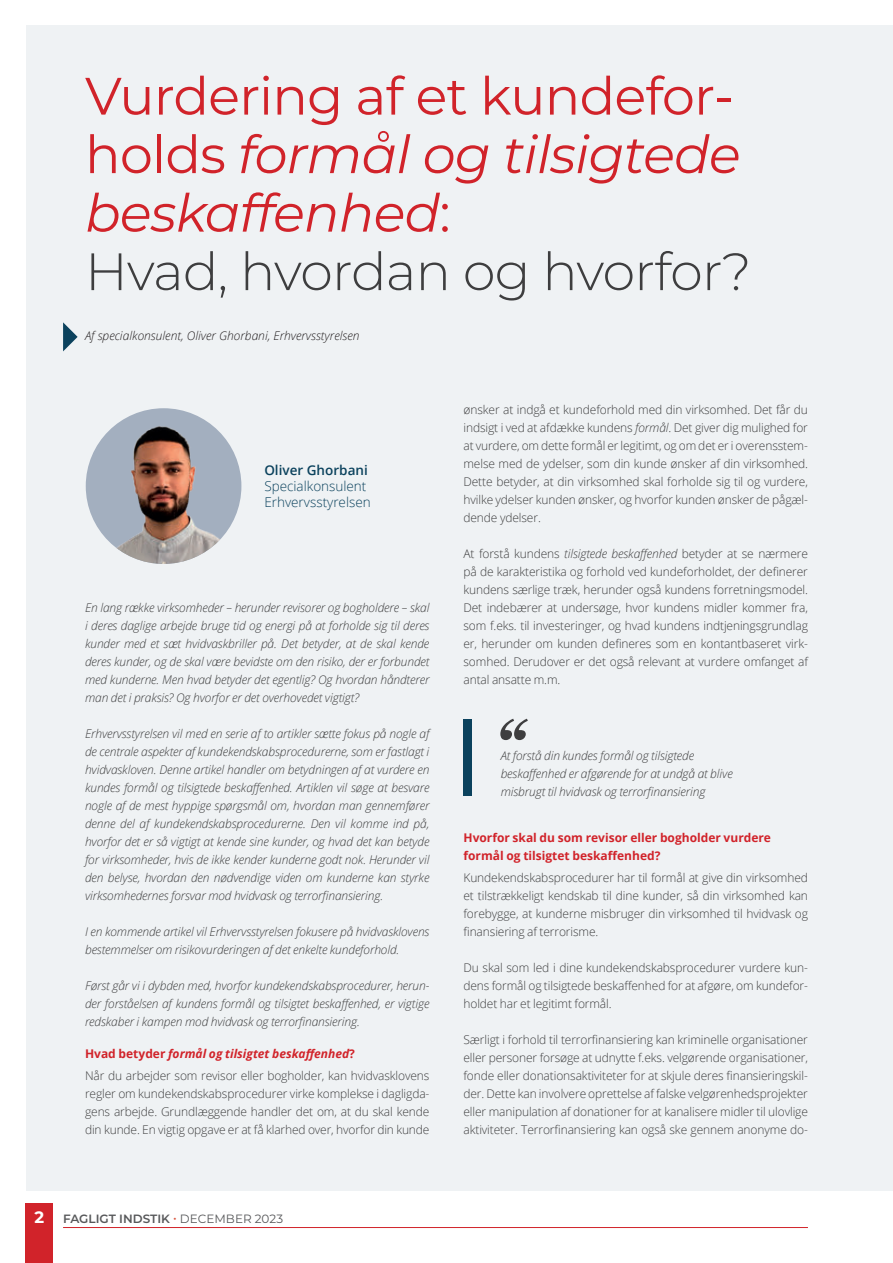
<style>
.page{position:relative;width:893px;height:1263px;background:#fff}
.page>*{position:absolute;margin:0;border:0;box-sizing:border-box;transform-origin:0 0}
.t1{font:italic 52.5px/58.5px "Montserrat";letter-spacing:-.015em;color:#d1232a}
.t2{font:300 13.5px/16.2px "Open Sans";color:#0b425d}
.t3{font:600 13.5px "Open Sans";color:#0b425d}
.t4{font:300 12px/18px "Open Sans";letter-spacing:-.01em;color:#3e3e3f;text-align:justify}
.t5{font:italic 300 12px/18px "Open Sans";letter-spacing:-.01em;color:#3e3e3f;text-align:justify}
.t6{font:700 12px/18px "Open Sans";color:#d1232a}
.t7{font:italic 300 12px "Open Sans";color:#231f20}
.t8{font:600 12px "Montserrat";color:#57585a}
.s1{font-style:normal}
.s2{font-weight:300;font-style:normal;color:#3e3e3f}
.s3{font-weight:700;color:#d1232a}
.s4{font-weight:700;font-style:italic;color:#d1232a}
.s5{font-weight:700;font-size:16.5px;color:#fff}
.s6{color:#d95842}
.s7{font-weight:400}
.s8{font-style:italic}
</style>
<div class="page">
<div style="left:26px;top:26px;width:867px;height:1165px;background:#eff2f4"></div>
<svg style="left:63px;top:322px;width:15px;height:29px"></svg>
<img style="left:86px;top:408px;width:155px;height:156px;border-radius:78px">
<svg style="left:500px;top:719px;width:28px;height:21px"></svg>
<div style="left:463px;top:719px;width:9px;height:77px;background:#0b425d"></div>
<hr style="left:63px;top:1227px;width:745px;height:1px;background:#d1232a">
<div style="left:26px;top:1203px;width:27px;height:60px;background:#d1232a"></div>
<h1 class="t1" style="left:85px;top:70px;width:668px"><span class="s1">Vurdering af et kundefor&shy;holds</span> formål og tilsigtede beskaffenhed<span class="s1">:<br></span><span class="s2">Hvad, hvordan og hvorfor?</span></h1>
<p class="t7" style="left:85px;top:331px;width:276px">Af specialkonsulent, Oliver Ghorbani, Erhvervsstyrelsen</p>
<p class="t3" style="left:264px;top:465px;width:105px">Oliver Ghorbani</p>
<p class="t2" style="left:264px;top:479px;width:108px">Specialkonsulent<br>Erhvervsstyrelsen</p>
<p class="t5" style="left:85px;top:600px;width:346px">En lang række virksomheder – herunder revisorer og bogholdere – skal i deres daglige arbejde bruge tid og energi på at forholde sig til deres kunder med et sæt hvidvaskbriller på. Det betyder, at de skal kende deres kunder, og de skal være bevidste om den risiko, der er forbundet med kunderne. Men hvad betyder det egentlig? Og hvordan håndterer man det i praksis? Og hvorfor er det overhovedet vigtigt?</p>
<p class="t5" style="left:85px;top:726px;width:346px">Erhvervsstyrelsen vil med en serie af to artikler sætte fokus på nogle af de centrale aspekter af kundekendskabsprocedurerne, som er fastlagt i hvidvaskloven. Denne artikel handler om betydningen af at vurdere en kundes formål og tilsigtede beskaffenhed. Artiklen vil søge at besvare nogle af de mest hyppige spørgsmål om, hvordan man gennemfører denne del af kundekendskabsprocedurerne. Den vil komme ind på, hvorfor det er så vigtigt at kende sine kunder, og hvad det kan betyde for virksomheder, hvis de ikke kender kunderne godt nok. Herunder vil den belyse, hvordan den nødvendige viden om kunderne kan styrke virksomhedernes forsvar mod hvidvask og terrorfinansiering.</p>
<p class="t5" style="left:85px;top:924px;width:346px">I en kommende artikel vil Erhvervsstyrelsen fokusere på hvidvasklovens bestemmelser om risikovurderingen af det enkelte kundeforhold.</p>
<p class="t5" style="left:85px;top:976px;width:346px">Først går vi i dybden med, hvorfor kundekendskabsprocedurer, herun&shy;der forståelsen af kundens formål og tilsigtet beskaffenhed, er vigtige redskaber i kampen mod hvidvask og terrorfinansiering.</p>
<p class="t4" style="left:85px;top:1043px;width:346px;line-height:22.5px"><span class="s3">Hvad betyder</span> <span class="s4">formål og tilsigtet beskaffenhed</span><span class="s3">?<br></span>Når du arbejder som revisor eller bogholder, kan hvidvasklovens</p>
<p class="t4" style="left:85px;top:1086px;width:346px">regler om kundekendskabsprocedurer virke komplekse i dagligda&shy;gens arbejde. Grundlæggende handler det om, at du skal kende din kunde. En vigtig opgave er at få klarhed over, hvorfor din kunde</p>
<p class="t8" style="left:34px;top:1211px;width:250px"><span class="s5">2</span> FAGLIGT INDSTIK <span class="s6">·</span> <span class="s7">DECEMBER 2023</span></p>
<p class="t4" style="left:463px;top:402px;width:346px">ønsker at indgå et kundeforhold med din virksomhed. Det får du indsigt i ved at afdække kundens <span class="s8">formål</span>. Det giver dig mulighed for at vurdere, om dette formål er legitimt, og om det er i overensstem&shy;melse med de ydelser, som din kunde ønsker af din virksomhed.<br>Dette betyder, at din virksomhed skal forholde sig til og vurdere, hvilke ydelser kunden ønsker, og hvorfor kunden ønsker de pågæl&shy;dende ydelser.</p>
<p class="t4" style="left:463px;top:546px;width:346px">At forstå kundens <span class="s8">tilsigtede beskaffenhed</span> betyder at se nærmere på de karakteristika og forhold ved kundeforholdet, der definerer kundens særlige træk, herunder også kundens forretningsmodel.<br>Det indebærer at undersøge, hvor kundens midler kommer fra, som f.eks. til investeringer, og hvad kundens indtjeningsgrundlag er, herunder om kunden defineres som en kontantbaseret virk&shy;somhed. Derudover er det også relevant at vurdere omfanget af antal ansatte m.m.</p>
<p class="t5" style="left:501px;top:747px;width:234px;text-align:left">At forstå din kundes formål og tilsigtede beskaffenhed er afgørende for at undgå at blive misbrugt til hvidvask og terrorfinansiering</p>
<p class="t6" style="left:463px;top:829px;width:309px">Hvorfor skal du som revisor eller bogholder vurdere formål og tilsigtet beskaffenhed?</p>
<p class="t4" style="left:463px;top:870px;width:346px">Kundekendskabsprocedurer har til formål at give din virksomhed et tilstrækkeligt kendskab til dine kunder, så din virksomhed kan forebygge, at kunderne misbruger din virksomhed til hvidvask og finansiering af terrorisme.</p>
<p class="t4" style="left:463px;top:960px;width:346px">Du skal som led i dine kundekendskabsprocedurer vurdere kun&shy;dens formål og tilsigtede beskaffenhed for at afgøre, om kundefor&shy;holdet har et legitimt formål.</p>
<p class="t4" style="left:463px;top:1030px;width:346px">Særligt i forhold til terrorfinansiering kan kriminelle organisationer eller personer forsøge at udnytte f.eks. velgørende organisationer, fonde eller donationsaktiviteter for at skjule deres finansieringskil&shy;der. Dette kan involvere oprettelse af falske velgørenhedsprojekter eller manipulation af donationer for at kanalisere midler til ulovlige aktiviteter. Terrorfinansiering kan også ske gennem anonyme do-</p>
</div>
